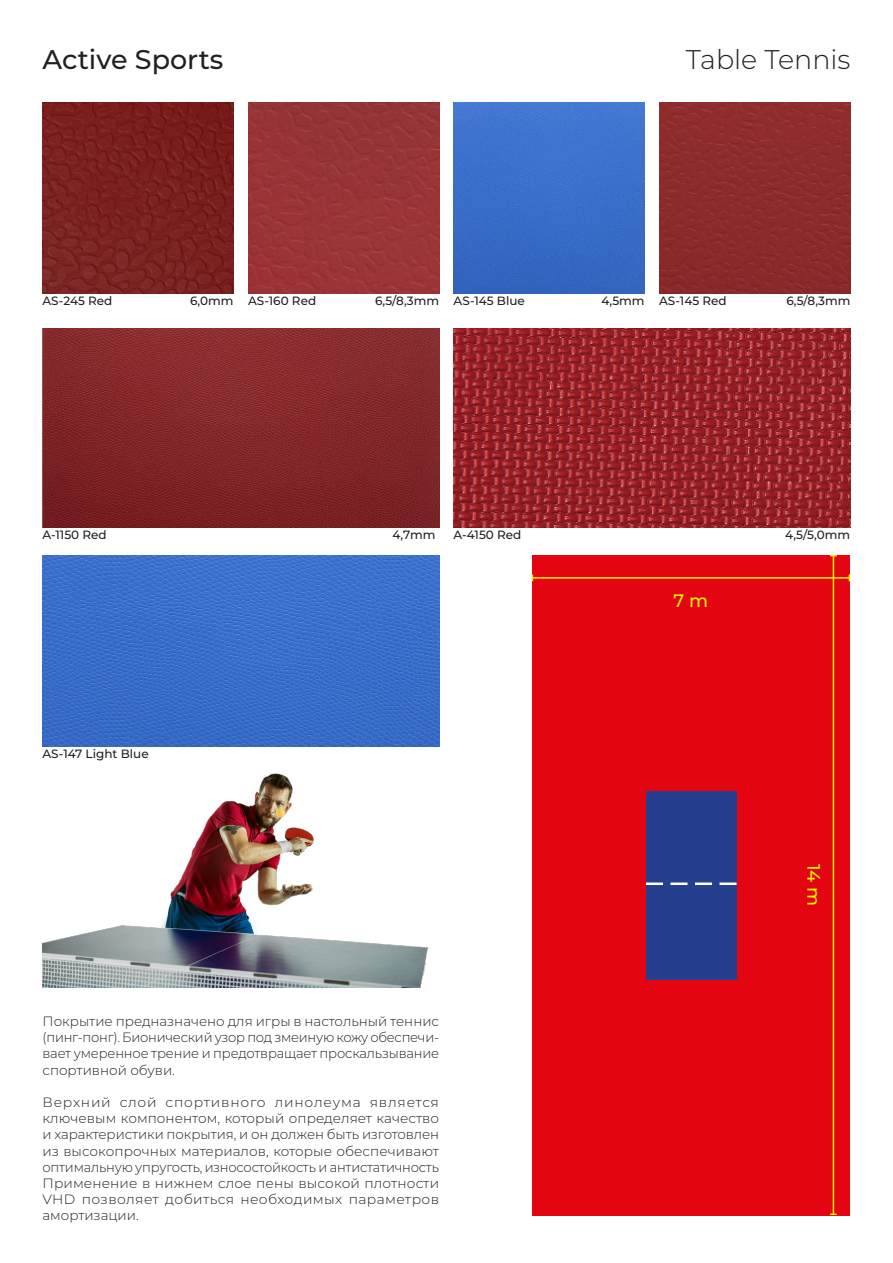
<style>
.page{position:relative;width:893px;height:1263px;background:#fff}
.page>*{position:absolute;margin:0;border:0;box-sizing:border-box;transform-origin:0 0}
.t1{font:500 27px "Montserrat";color:#231f20}
.t2{font:300 27px "Montserrat";color:#231f20}
.Column{font:500 18px "Montserrat";color:#fff101}
.t3{font:300 13.5px/16.2px "Montserrat";color:#231f20;text-align:justify}
.t4{font:500 12px "Montserrat";color:#231f20}
</style>
<div class="page">
<img style="left:43px;top:102px;width:191px;height:191px">
<div style="left:248px;top:102px;width:191px;height:191px;background:#983437"></div>
<img style="left:454px;top:102px;width:191px;height:191px">
<div style="left:659px;top:102px;width:191px;height:191px;background:#8b2b2c"></div>
<img style="left:454px;top:328px;width:396px;height:199px">
<img style="left:42px;top:328px;width:397px;height:199px">
<img style="left:43px;top:555px;width:396px;height:191px">
<div style="left:532px;top:555px;width:318px;height:660px;background:#e30512"></div>
<div style="left:646px;top:791px;width:90px;height:188px;background:#253f8e"></div>
<hr style="left:532px;top:577px;width:317px;height:2px;background:#fff101">
<hr style="left:833px;top:556px;width:1px;height:658px;background:#fff101">
<svg style="left:830px;top:1213px;width:7px;height:2px"></svg>
<hr style="left:719px;top:882px;width:17px;height:3px;background:#fff">
<hr style="left:695px;top:882px;width:17px;height:3px;background:#fff">
<hr style="left:670px;top:882px;width:17px;height:3px;background:#fff">
<hr style="left:646px;top:882px;width:17px;height:3px;background:#fff">
<img style="left:42px;top:773px;width:387px;height:215px">
<p class="t1" style="left:43px;top:40px;width:182px">Active Sports</p>
<p class="t2" style="left:686px;top:41px;width:166px">Table Tennis</p>
<p class="t4" style="left:43px;top:292px;width:71px">AS-245 Red</p>
<p class="t4" style="left:190px;top:292px;width:45px">6,0mm</p>
<p class="t4" style="left:248px;top:292px;width:70px">AS-160 Red</p>
<p class="t4" style="left:375px;top:292px;width:66px">6,5/8,3mm</p>
<p class="t4" style="left:454px;top:292px;width:73px">AS-145 Blue</p>
<p class="t4" style="left:601px;top:292px;width:45px">4,5mm</p>
<p class="t4" style="left:659px;top:292px;width:69px">AS-145 Red</p>
<p class="t4" style="left:786px;top:292px;width:66px">6,5/8,3mm</p>
<p class="t4" style="left:43px;top:526px;width:66px">A-1150 Red</p>
<p class="t4" style="left:392px;top:526px;width:45px">4,7mm</p>
<p class="t4" style="left:454px;top:526px;width:69px">A-4150 Red</p>
<p class="t4" style="left:785px;top:526px;width:66px">4,5/5,0mm</p>
<p class="t4" style="left:43px;top:745px;width:108px">AS-147 Light Blue</p>
<p class="t3" style="left:43px;top:1013px;width:398px">Покрытие предназначено для игры в настольный теннис (пинг-понг). Бионический узор под змеиную кожу обеспечи&shy;вает умеренное трение и предотвращает проскальзывание спортивной обуви.</p>
<p class="t3" style="left:43px;top:1094px;width:398px">Верхний слой спортивного линолеума является ключевым компонентом, который определяет качество и характеристики покрытия, и он должен быть изготовлен из высокопрочных материалов, которые обеспечивают оптимальную упругость, износостойкость и антистатичность Применение в нижнем слое пены высокой плотности VHD позволяет добиться необходимых параметров амортизации.</p>
<p class="Column" style="left:674px;top:588px;width:36px">7 m</p>
<p class="Column" style="left:826px;top:864px;width:44px;rotate:90deg">14 m</p>
</div>
